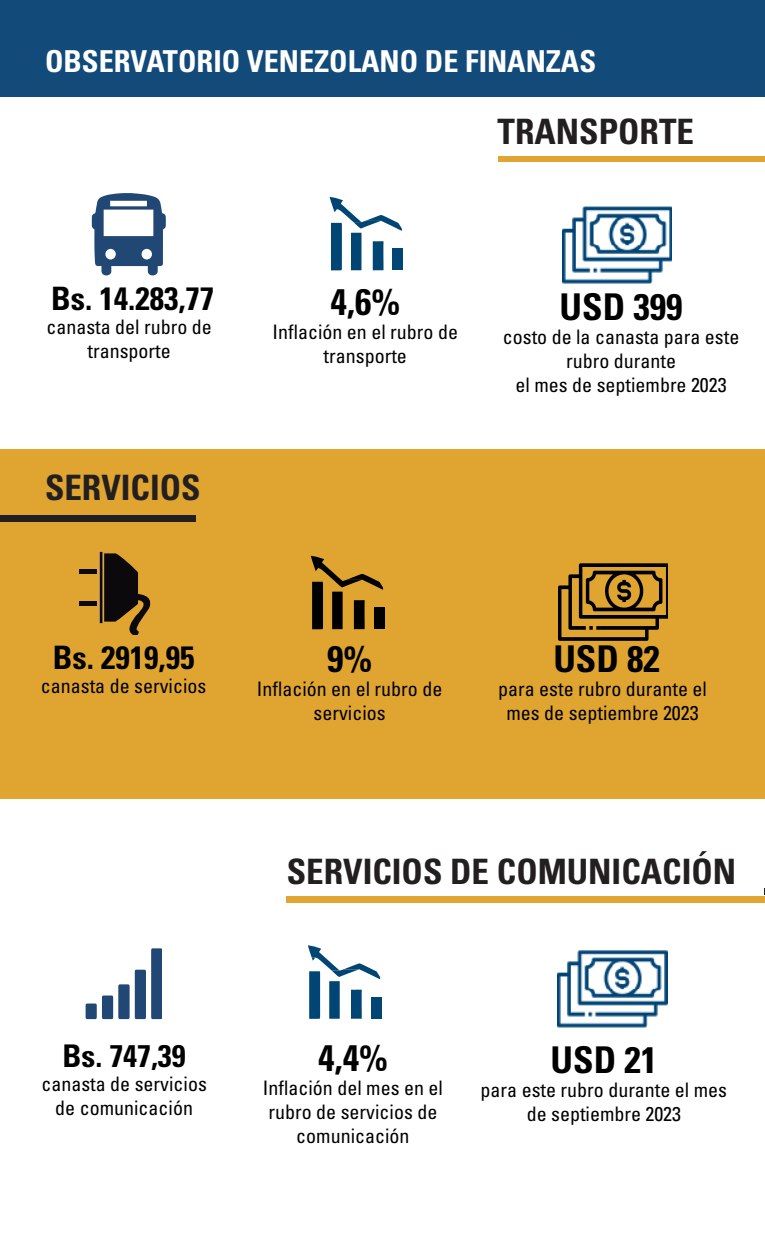
<style>
.page{position:relative;width:765px;height:1260px;background:#fff}
.page>*{position:absolute;margin:0;border:0;box-sizing:border-box;transform-origin:0 0}
.t1{font:700 condensed 36.88px "Univers LT Std";color:#000001}
.t2{font:700 condensed 36.88px "Univers LT Std";color:#000}
.t3{font:700 condensed 35px "Univers LT Std";color:#231f20}
.t4{font:700 condensed 32.25px "Univers LT Std";color:#000001}
.t5{font:700 condensed 31.25px "Univers LT Std";color:#000}
.t6{font:700 condensed 30.25px "Univers LT Std";color:#fff}
.t7{font:condensed 20px/24px "Univers LT Std";color:#000001;text-align:center}
.t8{font:condensed 20px/24px "Univers LT Std";color:#000;text-align:center}
</style>
<div class="page">
<div style="left:0;top:0;width:765px;height:96px;background:#124a7a"></div>
<div style="left:499px;top:156px;width:266px;height:6px;background:#e0a531"></div>
<svg style="left:92px;top:193px;width:74px;height:82px"></svg>
<svg style="left:330px;top:197px;width:72px;height:73px"></svg>
<div style="left:393px;top:249px;width:10px;height:21px;background:#004573"></div>
<div style="left:0;top:450px;width:765px;height:349px;background:#e0a531"></div>
<svg style="left:311px;top:556px;width:72px;height:73px"></svg>
<div style="left:374px;top:608px;width:10px;height:21px;background:#000"></div>
<div style="left:0;top:515px;width:195px;height:6px;background:#231f20"></div>
<hr style="left:80px;top:570px;width:17px;height:4px;background:#0b090c">
<hr style="left:80px;top:601px;width:17px;height:4px;background:#0b090c">
<svg style="left:100px;top:552px;width:51px;height:83px"></svg>
<div style="left:287px;top:896px;width:478px;height:6px;background:#e0a531"></div>
<svg style="left:86px;top:948px;width:76px;height:71px"></svg>
<svg style="left:308px;top:945px;width:72px;height:74px"></svg>
<div style="left:371px;top:997px;width:10px;height:22px;background:#004573"></div>
<img style="left:562px;top:206px;width:110px;height:78px">
<img style="left:558px;top:950px;width:110px;height:78px">
<img style="left:559px;top:563px;width:108px;height:77px">
<p class="t6" style="left:45px;top:43px;width:553px">OBSERVATORIO VENEZOLANO DE FINANZAS</p>
<p class="t4" style="left:51px;top:279px;width:165px">Bs. 14.283,77</p>
<p class="t7" style="left:46px;top:315px;width:167px">canasta del rubro de transporte</p>
<p class="t3" style="left:45px;top:466px;width:157px">SERVICIOS</p>
<p class="t3" style="left:498px;top:110px;width:198px">TRANSPORTE</p>
<p class="t1" style="left:330px;top:279px;width:71px">4,6%</p>
<p class="t7" style="left:273px;top:319px;width:187px">Inflación en el rubro de</p>
<p class="t7" style="left:324px;top:343px;width:85px">transporte</p>
<p class="t1" style="left:560px;top:285px;width:124px">USD 399</p>
<p class="t7" style="left:503px;top:325px;width:238px">costo de la canasta para este rubro durante</p>
<p class="t7" style="left:516px;top:373px;width:213px">el mes de septiembre 2023</p>
<p class="t4" style="left:53px;top:638px;width:143px">Bs. 2919,95</p>
<p class="t7" style="left:41px;top:674px;width:167px">canasta de servicios</p>
<p class="t1" style="left:327px;top:637px;width:47px">9%</p>
<p class="t7" style="left:257px;top:677px;width:187px">Inflación en el rubro de</p>
<p class="t7" style="left:313px;top:701px;width:74px">servicios</p>
<p class="t1" style="left:553px;top:636px;width:108px">USD 82</p>
<p class="t7" style="left:498px;top:676px;width:210px">para este rubro durante el</p>
<p class="t7" style="left:506px;top:700px;width:194px">mes de septiembre 2023</p>
<p class="t3" style="left:287px;top:850px;width:451px">SERVICIOS DE COMUNICACIÓN</p>
<p class="t5" style="left:63px;top:1037px;width:125px">Bs. 747,39</p>
<p class="t8" style="left:41px;top:1071px;width:167px">canasta de servicios de comunicación</p>
<p class="t2" style="left:318px;top:1035px;width:71px">4,4%</p>
<p class="t8" style="left:263px;top:1076px;width:181px;text-align:left">Inflación del mes en el rubro de servicios de</p>
<p class="t8" style="left:296px;top:1124px;width:115px">comunicación</p>
<p class="t2" style="left:551px;top:1037px;width:108px">USD 21</p>
<p class="t8" style="left:481px;top:1078px;width:248px">para este rubro durante el mes de septiembre 2023</p>
</div>
